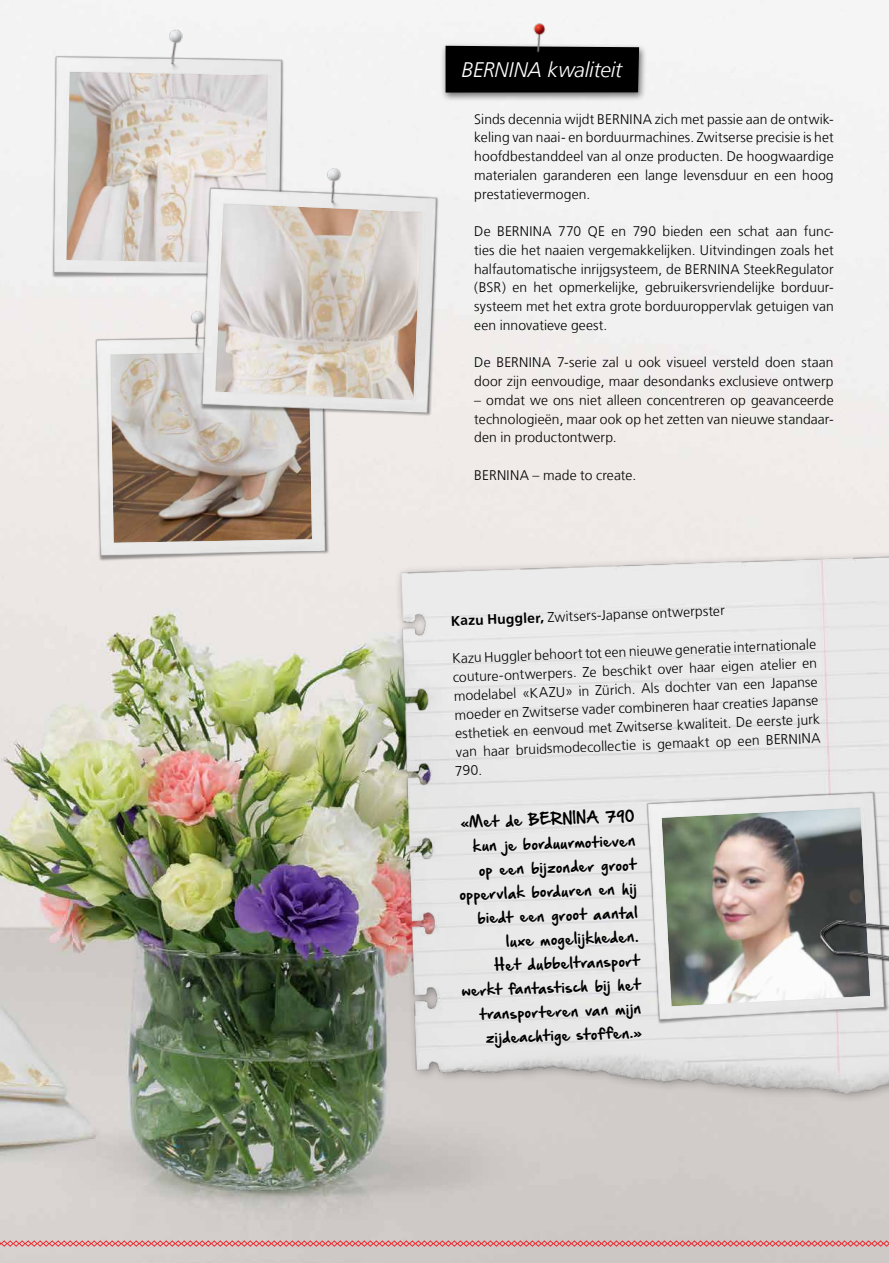
<style>
.page{position:relative;width:889px;height:1263px;background:#fff}
.page>*{position:absolute;margin:0;border:0;box-sizing:border-box;transform-origin:0 0}
.t1{font:italic 300 21px "Frutiger LT Com";letter-spacing:-.005em;color:#fff}
.t2{font:300 13.95px/18.9px "Frutiger LT Com";color:#000;text-align:justify}
.t3{font:300 13.8px/18.8px "Frutiger LT Com";letter-spacing:.005em;color:#000;text-align:justify}
.t4{font:13.5px/24px "Hand Of Sean Pro";color:#000;text-align:right}
.s1{font-weight:700}
</style>
<div class="page">
<img style="left:0;top:0;width:889px;height:1263px">
<img style="left:357px;top:461px;width:532px;height:802px">
<img style="left:38px;top:42px;width:260px;height:260px">
<img style="left:163px;top:26px;width:27px;height:45px">
<img style="left:82px;top:545px;width:260px;height:36px">
<img style="left:423px;top:173px;width:29px;height:267px">
<svg style="left:65px;top:71px;width:358px;height:474px;background:#d5cdc7"></svg>
<img style="left:324px;top:165px;width:23px;height:56px">
<img style="left:633px;top:777px;width:256px;height:268px">
<img style="left:661px;top:807px;width:209px;height:200px">
<img style="left:803px;top:908px;width:86px;height:67px">
<div style="left:440px;top:42px;width:207px;height:60px;background:#000;opacity:.55"></div>
<div style="left:445px;top:46px;width:194px;height:47px;background:#000"></div>
<img style="left:525px;top:14px;width:26px;height:49px">
<img style="left:188px;top:307px;width:23px;height:56px">
<svg style="left:0;top:1240px;width:889px;height:7px;background:#d89292"></svg>
<h1 class="t1" style="left:461px;top:57px;width:162px">BERNINA kwaliteit</h1>
<p class="t3" style="left:474px;top:110px;width:361px">Sinds decennia wijdt BERNINA zich met passie aan de ontwik&shy;keling van naai- en borduurmachines. Zwitserse precisie is het hoofdbestanddeel van al onze producten. De hoogwaardige materialen garanderen een lange levensduur en een hoog prestatievermogen.</p>
<p class="t3" style="left:474px;top:222px;width:361px">De BERNINA 770 QE en 790 bieden een schat aan func&shy;ties die het naaien vergemakkelijken. Uitvindingen zoals het halfautomatische inrijgsysteem, de BERNINA SteekRegulator (BSR) en het opmerkelijke, gebruikersvriendelijke borduur&shy;systeem met het extra grote borduuroppervlak getuigen van een innovatieve geest.</p>
<p class="t3" style="left:474px;top:353px;width:361px">De BERNINA 7-serie zal u ook visueel versteld doen staan door zijn eenvoudige, maar desondanks exclusieve ontwerp</p>
<p class="t3" style="left:474px;top:391px;width:361px">– omdat we ons niet alleen concentreren op geavanceerde technologieën, maar ook op het zetten van nieuwe standaar&shy;den in productontwerp.</p>
<p class="t3" style="left:474px;top:466px;width:163px">BERNINA – made to create.</p>
<p class="t2" style="left:450px;top:611px;width:275px;rotate:-2deg"><span class="s1">Kazu Huggler,</span> Zwitsers-Japanse ontwerpster</p>
<p class="t2" style="left:451px;top:648px;width:368px;rotate:-2deg">Kazu Huggler behoort tot een nieuwe generatie internationale couture-ontwerpers. Ze beschikt over haar eigen atelier en modelabel «KAZU» in Zürich. Als dochter van een Japanse moeder en Zwitserse vader combineren haar creaties Japanse esthetiek en eenvoud met Zwitserse kwaliteit. De eerste jurk van haar bruidsmodecollectie is gemaakt op een BERNINA 790.</p>
<p class="t4" style="left:455px;top:812px;width:180px;rotate:-2deg">«Met de BERNINA 790 kun je borduurmotieven op een bijzonder groot oppervlak borduren en hij biedt een groot aantal luxe mogelijkheden.<br>Het dubbeltransport werkt fantastisch bij het transporteren van mijn zijdeachtige stoffen.»</p>
</div>
